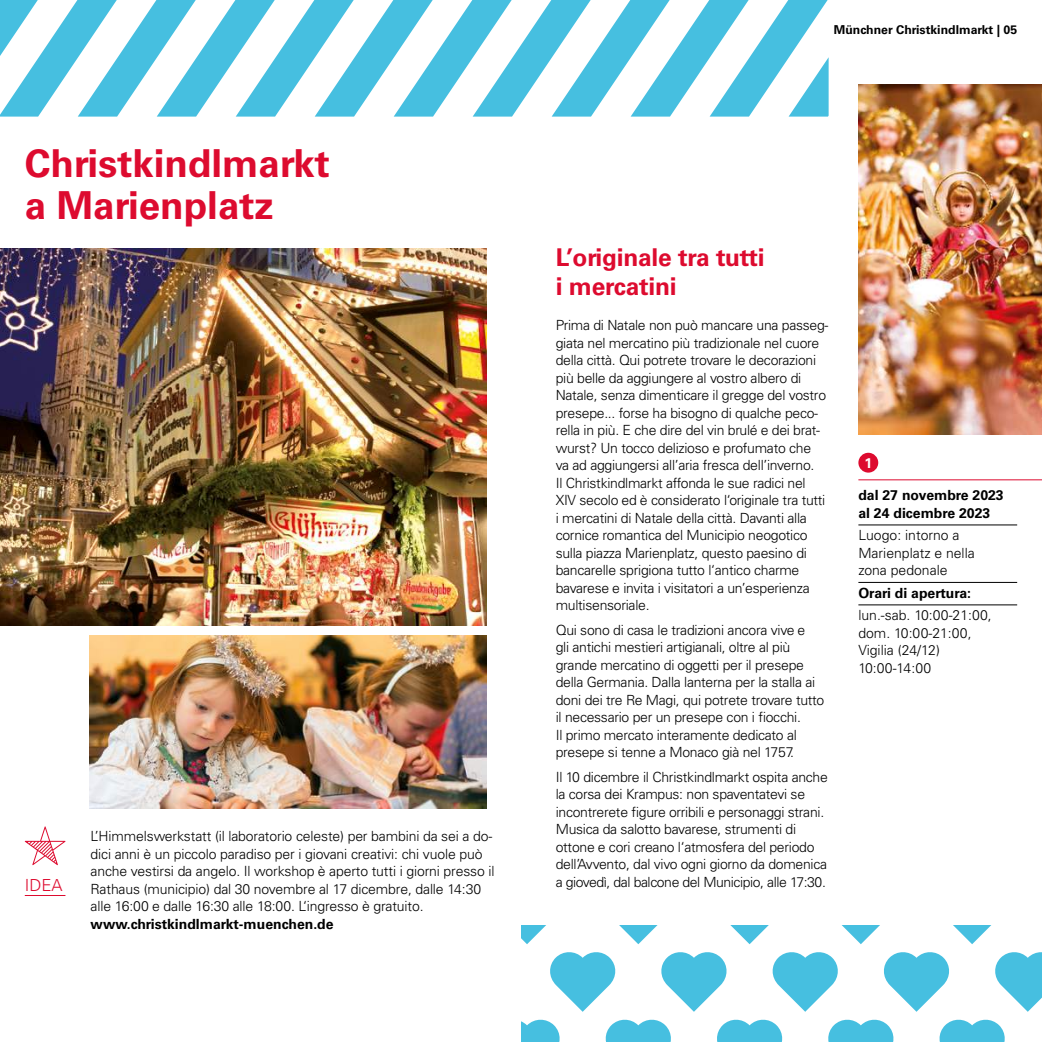
<style>
.page{position:relative;width:1042px;height:1042px;background:#fff}
.page>*{position:absolute;margin:0;border:0;box-sizing:border-box;transform-origin:0 0}
.t1{font:700 38.5px/42px "Univers LT Pro 65";color:#dd0b2f}
.t2{font:700 24.5px/29.4px "Univers LT Pro 65";letter-spacing:-.01em;color:#dd0b2f}
.t3{font:300 16.62px "Univers LT Pro 45";color:#dd0b2f}
.t4{font:300 14px/17.5px "Univers LT Pro 45";letter-spacing:-.02em;color:#000}
.t5{font:300 14px/17.5px "Univers LT Pro 45";color:#000}
.t6{font:700 14px/17.5px "Univers LT Pro 65";color:#000}
.t7{font:700 14px "Univers LT Pro 65";color:#fff}
.t8{font:700 12.25px "Univers LT Pro 65";color:#000}
</style>
<div class="page">
<svg style="left:0;top:0;width:828px;height:117px"></svg>
<svg style="left:521px;top:925px;width:521px;height:117px"></svg>
<div style="left:858px;top:453px;width:20px;height:19px;background:#dd0b2f;border-radius:50%"></div>
<hr style="left:858px;top:479px;width:184px;height:1px;background:#dd0b2f">
<hr style="left:858px;top:525px;width:159px;height:1px;background:#000">
<hr style="left:858px;top:582px;width:159px;height:1px;background:#000">
<hr style="left:858px;top:604px;width:159px;height:1px;background:#000">
<hr style="left:25px;top:895px;width:40px;height:1px;background:#dd0b2f">
<svg style="left:25px;top:826px;width:40px;height:39px"></svg>
<img style="left:0;top:248px;width:486px;height:377px">
<img style="left:89px;top:635px;width:397px;height:174px">
<img style="left:858px;top:84px;width:184px;height:350px">
<h1 class="t1" style="left:25px;top:140px;width:306px">Christkindlmarkt a Marienplatz</h1>
<p class="t3" style="left:25px;top:874px;width:39px">IDEA</p>
<p class="t4" style="left:91px;top:827px;width:405px">L’Himmelswerkstatt (il laboratorio celeste) per bambini da sei a do&shy;dici anni è un piccolo paradiso per i giovani creativi: chi vuole può anche vestirsi da angelo. Il workshop è aperto tutti i giorni presso il Rathaus (municipio) dal 30 novembre al 17 dicembre, dalle 14:30 alle 16:00 e dalle 16:30 alle 18:00. L‘ingresso è gratuito.</p>
<p class="t6" style="left:91px;top:914px;width:245px">www.christkindlmarkt-muenchen.de</p>
<p class="t8" style="left:834px;top:21px;width:185px">Münchner Christkindlmarkt | 05</p>
<h2 class="t2" style="left:556px;top:241px;width:210px">L’originale tra tutti i mercatini</h2>
<p class="t4" style="left:556px;top:316px;width:274px">Prima di Natale non può mancare una passeg&shy;giata nel mercatino più tradizionale nel cuore della città. Qui potrete trovare le decorazioni più belle da aggiungere al vostro albero di Natale, senza dimenticare il gregge del vostro presepe... forse ha bisogno di qualche peco&shy;rella in più. E che dire del vin brulé e dei brat&shy;wurst? Un tocco delizioso e profumato che<br>va ad aggiungersi all’aria fresca dell’inverno.<br>Il Christkindlmarkt affonda le sue radici nel XIV secolo ed è considerato l‘originale tra tutti i mercatini di Natale della città. Davanti alla cornice romantica del Municipio neogotico sulla piazza Marienplatz, questo paesino di bancarelle sprigiona tutto l‘antico charme bavarese e invita i visitatori a un’esperienza multisensoriale.</p>
<p class="t4" style="left:556px;top:621px;width:270px">Qui sono di casa le tradizioni ancora vive e<br>gli antichi mestieri artigianali, oltre al più grande mercatino di oggetti per il presepe della Germania. Dalla lanterna per la stalla ai doni dei tre Re Magi, qui potrete trovare tutto il necessario per un presepe con i fiocchi.<br>Il primo mercato interamente dedicato al presepe si tenne a Monaco già nel 1757.</p>
<p class="t4" style="left:556px;top:768px;width:274px">Il 10 dicembre il Christkindlmarkt ospita anche la corsa dei Krampus: non spaventatevi se incontrerete figure orribili e personaggi strani.<br>Musica da salotto bavarese, strumenti di ottone e cori creano l‘atmosfera del periodo dell’Avvento, dal vivo ogni giorno da domenica a giovedì, dal balcone del Municipio, alle 17:30.</p>
<p class="t7" style="left:864px;top:453px;width:9px">1</p>
<p class="t6" style="left:858px;top:486px;width:147px">dal 27 novembre 2023 al 24 dicembre 2023</p>
<p class="t5" style="left:858px;top:526px;width:118px">Luogo: intorno a<br>Marienplatz e nella zona pedonale</p>
<p class="t6" style="left:858px;top:583px;width:114px">Orari di apertura:</p>
<p class="t5" style="left:858px;top:606px;width:135px">lun.-sab. 10:00-21:00, dom. 10:00-21:00,<br>Vigilia (24/12)<br>10:00-14:00</p>
</div>
